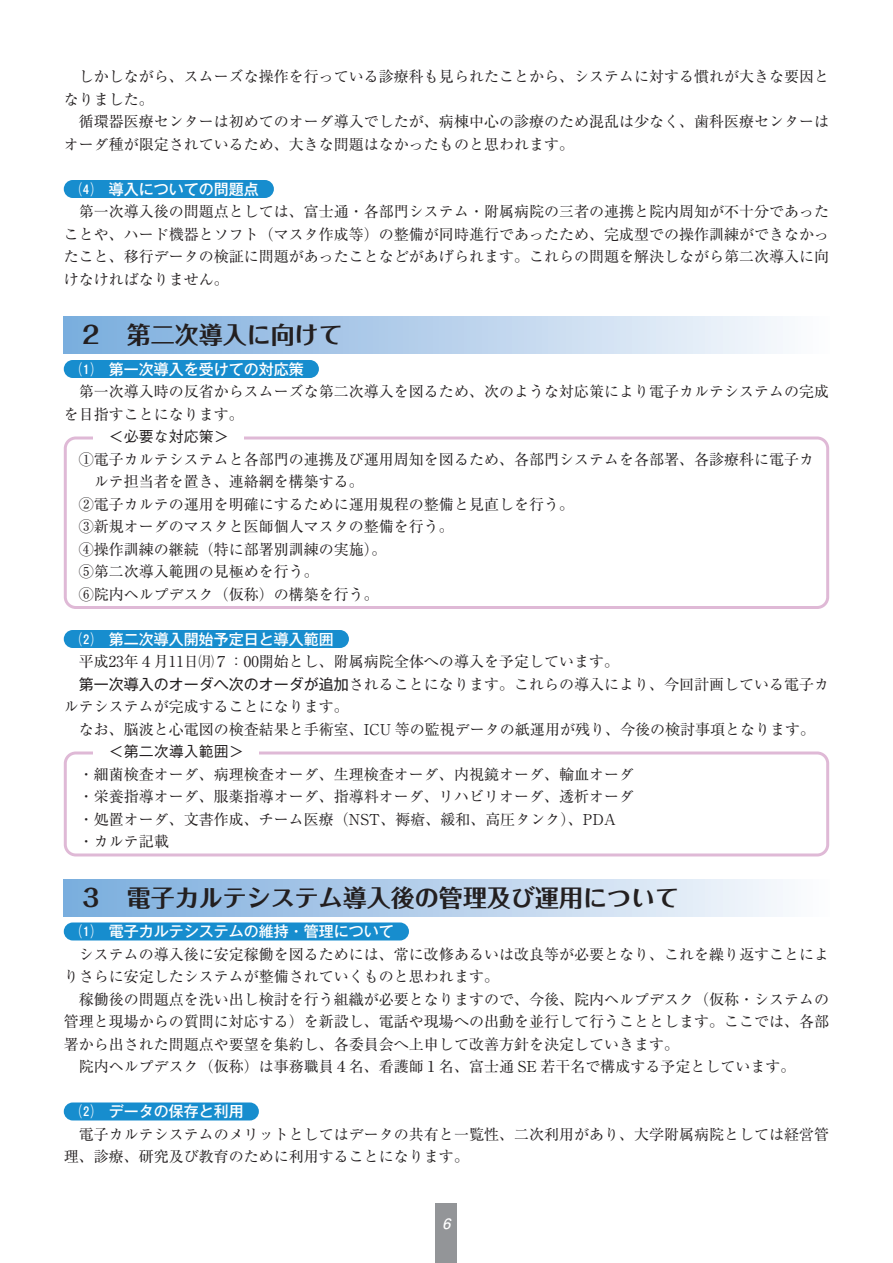
<style>
.page{position:relative;width:893px;height:1263px;background:#fff}
.page>*{position:absolute;margin:0;border:0;box-sizing:border-box;transform-origin:0 0}
.t1{font:700 24px "Folk Pro";color:#231f20}
.t2{font:15px/22.5px "Ryumin Pr 6 N";color:#231f20}
.t3{font:500 15px "Gothic MB101 Pr 6 N";color:#fff}
.t4{font:500 15px "Gothic BBB Pr 6 N";color:#231f20}
.t5{font:italic 700 14.25px "Futo Go B101 Pro";color:#fff}
.s1{font-family:"Gothic MB101 Pr 6 N"}
</style>
<div class="page">
<div style="left:436px;top:1203px;width:21px;height:60px;background:#939598"></div>
<div style="left:64px;top:180px;width:210px;height:18px;background:#178dce;border-radius:9px"></div>
<div style="left:64px;top:360px;width:255px;height:18px;background:#178dce;border-radius:9px"></div>
<div style="left:64px;top:630px;width:285px;height:18px;background:#178dce;border-radius:9px"></div>
<div style="left:64px;top:922px;width:345px;height:18px;background:#178dce;border-radius:9px"></div>
<div style="left:64px;top:1102px;width:195px;height:18px;background:#178dce;border-radius:9px"></div>
<svg style="left:64px;top:752px;width:765px;height:104px"></svg>
<div style="left:94px;top:744px;width:165px;height:15px;background:#fff"></div>
<svg style="left:64px;top:436px;width:765px;height:173px"></svg>
<div style="left:94px;top:429px;width:150px;height:15px;background:#fff"></div>
<div style="left:64px;top:316px;width:765px;height:38px;background:linear-gradient(to right,#79abdc,#fbfbfd)"></div>
<div style="left:64px;top:879px;width:765px;height:37px;background:linear-gradient(to right,#79abdc,#fbfbfd)"></div>
<p class="t2" style="left:64px;top:65px;width:766px;text-indent:15px">しかしながら、スムーズな操作を行っている診療科も見られたことから、システムに対する慣れが大きな要因となりました。</p>
<p class="t2" style="left:64px;top:110px;width:766px;text-indent:15px">循環器医療センターは初めてのオーダ導入でしたが、病棟中心の診療のため混乱は少なく、歯科医療センターはオーダ種が限定されているため、大きな問題はなかったものと思われます。</p>
<p class="t3" style="left:79px;top:177px;width:181px">⑷ 導入についての問題点</p>
<p class="t2" style="left:64px;top:200px;width:766px;text-align:justify;text-indent:15px">第一次導入後の問題点としては、富士通・各部門システム・附属病院の三者の連携と院内周知が不十分であったことや、ハード機器とソフト（マスタ作成等）の整備が同時進行であったため、完成型での操作訓練ができなかったこと、移行データの検証に問題があったことなどがあげられます。これらの問題を解決しながら第二次導入に向けなければなりません。</p>
<h1 class="t1" style="left:79px;top:315px;width:265px">２ 第二次導入に向けて</h1>
<p class="t3" style="left:79px;top:357px;width:226px">⑴ 第一次導入を受けての対応策</p>
<p class="t2" style="left:64px;top:380px;width:766px;text-indent:15px">第一次導入時の反省からスムーズな第二次導入を図るため、次のような対応策により電子カルテシステムの完成を目指すことになります。</p>
<p class="t4" style="left:109px;top:425px;width:121px">＜必要な対応策＞</p>
<p class="t2" style="left:79px;top:447px;width:736px">①電子カルテシステムと各部門の連携及び運用周知を図るため、各部門システムを各部署、各診療科に電子カ</p>
<p class="t2" style="left:94px;top:470px;width:271px">ルテ担当者を置き、連絡網を構築する。</p>
<p class="t2" style="left:79px;top:492px;width:496px">②電子カルテの運用を明確にするために運用規程の整備と見直しを行う。</p>
<p class="t2" style="left:79px;top:515px;width:376px">③新規オーダのマスタと医師個人マスタの整備を行う。</p>
<p class="t2" style="left:79px;top:537px;width:309px">④操作訓練の継続（特に部署別訓練の実施）。</p>
<p class="t2" style="left:79px;top:560px;width:241px">⑤第二次導入範囲の見極めを行う。</p>
<p class="t2" style="left:79px;top:582px;width:301px">⑥院内ヘルプデスク（仮称）の構築を行う。</p>
<p class="t3" style="left:79px;top:627px;width:256px">⑵ 第二次導入開始予定日と導入範囲</p>
<p class="t2" style="left:79px;top:650px;width:541px">平成23年４月11日㈪７：00開始とし、附属病院全体への導入を予定しています。</p>
<p class="t2" style="left:79px;top:672px;width:751px"><span class="s1">第一次導入のオーダへ次のオーダが追加</span>されることになります。これらの導入により、今回計画している電子カ</p>
<p class="t2" style="left:64px;top:695px;width:286px">ルテシステムが完成することになります。</p>
<p class="t2" style="left:79px;top:717px;width:737px">なお、脳波と心電図の検査結果と手術室、ICU 等の監視データの紙運用が残り、今後の検討事項となります。</p>
<p class="t4" style="left:109px;top:740px;width:136px">＜第二次導入範囲＞</p>
<p class="t2" style="left:79px;top:762px;width:557px">・細菌検査オーダ、病理検査オーダ、生理検査オーダ、内視鏡オーダ、輸血オーダ・栄養指導オーダ、服薬指導オーダ、指導料オーダ、リハビリオーダ、透析オーダ・処置オーダ、文書作成、チーム医療（NST、褥瘡、緩和、高圧タンク）、PDA・カルテ記載</p>
<h1 class="t1" style="left:79px;top:877px;width:601px">３ 電子カルテシステム導入後の管理及び運用について</h1>
<p class="t3" style="left:79px;top:919px;width:316px">⑴ 電子カルテシステムの維持・管理について</p>
<p class="t2" style="left:64px;top:942px;width:766px;text-indent:15px">システムの導入後に安定稼働を図るためには、常に改修あるいは改良等が必要となり、これを繰り返すことによりさらに安定したシステムが整備されていくものと思われます。</p>
<p class="t2" style="left:79px;top:987px;width:751px">稼働後の問題点を洗い出し検討を行う組織が必要となりますので、今後、院内ヘルプデスク（仮称・システムの</p>
<p class="t2" style="left:64px;top:1010px;width:766px">管理と現場からの質問に対応する）を新設し、電話や現場への出動を並行して行うこととします。ここでは、各部</p>
<p class="t2" style="left:64px;top:1032px;width:616px">署から出された問題点や要望を集約し、各委員会へ上申して改善方針を決定していきます。</p>
<p class="t2" style="left:79px;top:1055px;width:718px">院内ヘルプデスク（仮称）は事務職員４名、看護師１名、富士通 SE 若干名で構成する予定としています。</p>
<p class="t3" style="left:79px;top:1099px;width:166px">⑵ データの保存と利用</p>
<p class="t2" style="left:64px;top:1122px;width:766px;text-indent:15px">電子カルテシステムのメリットとしてはデータの共有と一覧性、二次利用があり、大学附属病院としては経営管理、診療、研究及び教育のために利用することになります。</p>
<p class="t5" style="left:442px;top:1212px;width:13px">6</p>
</div>
